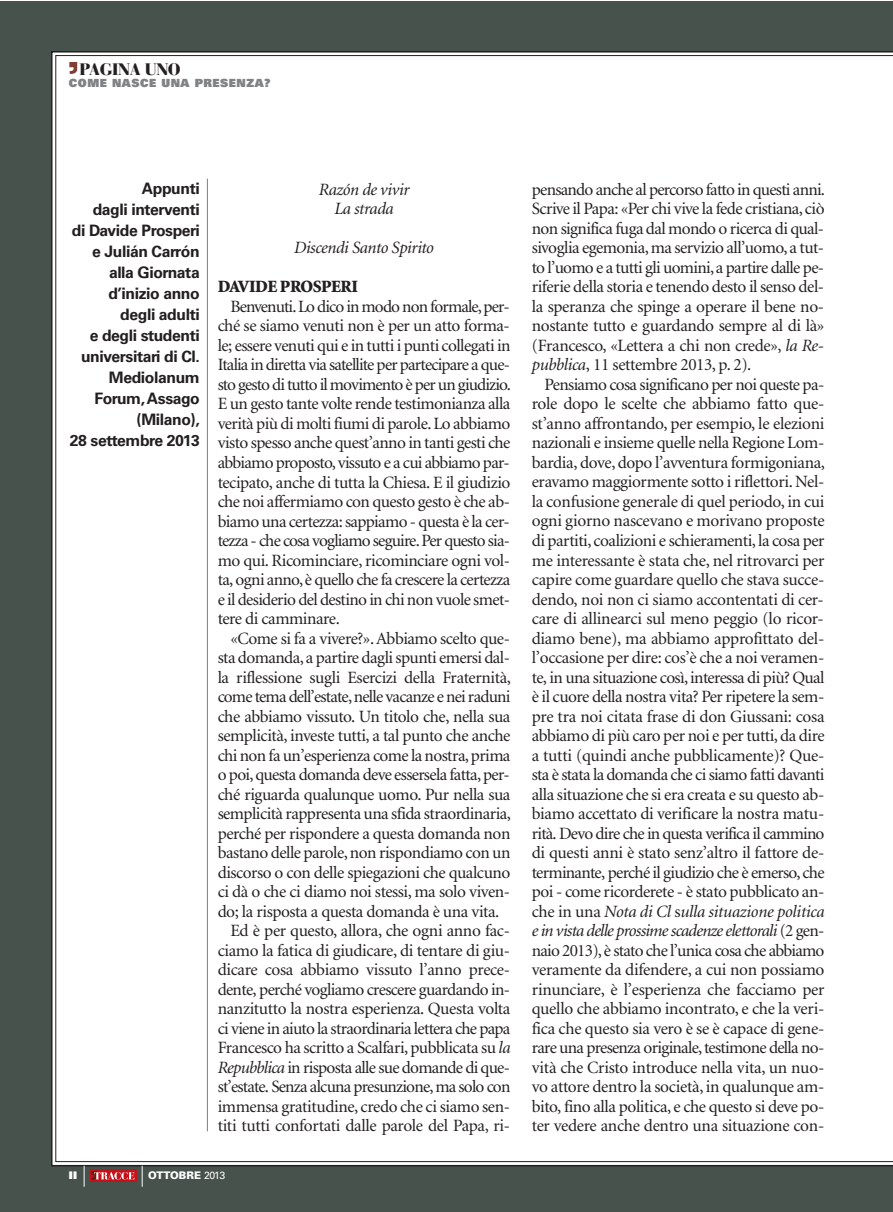
<style>
.page{position:relative;width:893px;height:1212px;background:#fff}
.page>*{position:absolute;margin:0;border:0;box-sizing:border-box;transform-origin:0 0}
.t1{font:17.25px/19.5px "Minion";letter-spacing:-.03em;color:#231f20;text-align:justify}
.t2{font:italic 17.25px/19.5px "Minion";letter-spacing:-.025em;color:#231f20;text-align:center}
.t3{font:900 17.25px "Minion";letter-spacing:-.025em;color:#231f20}
.t4{font:900 16.5px "Bauer Bodoni";letter-spacing:-.025em;color:#231f20}
.t5{font:700 15.75px/21px "Univers";letter-spacing:-.025em;color:#231f20;text-align:right}
.t6{font:900 11.25px "Univers";letter-spacing:.05em;color:#808285}
.t7{font:900 10.5px "Univers";color:#fff}
.t8{font:900 10.5px "Univers";color:#fff}
.s1{font-style:italic}
.s2{font-weight:400}
</style>
<div class="page">
<div style="left:0;top:1px;width:892px;height:1211px;background:#46524b"></div>
<div style="left:56px;top:55px;width:836px;height:1107px;background:#fff"></div>
<svg style="left:69px;top:62px;width:8px;height:12px"></svg>
<svg style="left:84px;top:1166px;width:1px;height:21px"></svg>
<svg style="left:142px;top:1166px;width:1px;height:21px"></svg>
<div style="left:90px;top:1169px;width:47px;height:13px;background:#c4121a"></div>
<svg style="left:91px;top:1171px;width:43px;height:9px"></svg>
<hr style="left:207px;top:179px;width:1px;height:952px;background:#7f7e7c">
<p class="t4" style="left:80px;top:59px;width:103px">PAGINA UNO</p>
<p class="t6" style="left:69px;top:75px;width:203px">COME NASCE UNA PRESENZA?</p>
<p class="t5" style="left:70px;top:178px;width:131px">Appunti<br>dagli interventi<br>di Davide Prosperi e Julián Carrón alla Giornata d’inizio anno degli adulti<br>e degli studenti universitari di Cl.<br>Mediolanum<br>Forum,Assago (Milano),<br>28 settembre 2013</p>
<p class="t2" style="left:319px;top:180px;width:92px">Razón de vivir<br>La strada</p>
<p class="t2" style="left:294px;top:239px;width:142px">Discendi Santo Spirito</p>
<p class="t3" style="left:218px;top:278px;width:142px">DAVIDE PROSPERI</p>
<p class="t1" style="left:218px;top:297px;width:295px;text-indent:13px">Benvenuti.Lo dico in modo non formale,per&shy;ché se siamo venuti non è per un atto forma&shy;le; essere venuti qui e in tutti i punti collegati in Italia in diretta via satellite per partecipare a que&shy;sto gesto di tutto il movimento è per un giudizio.<br>E un gesto tante volte rende testimonianza alla verità più di molti fiumi di parole.Lo abbiamo visto spesso anche quest’anno in tanti gesti che abbiamo proposto,vissuto e a cui abbiamo par&shy;tecipato, anche di tutta la Chiesa. E il giudizio che noi affermiamo con questo gesto è che ab&shy;biamo una certezza: sappiamo - questa è la cer&shy;tezza - che cosa vogliamo seguire.Per questo sia&shy;mo qui. Ricominciare, ricominciare ogni vol&shy;ta, ogni anno,è quello che fa crescere la certezza e il desiderio del destino in chi non vuole smet&shy;tere di camminare.</p>
<p class="t1" style="left:230px;top:629px;width:281px">«Come si fa a vivere?».Abbiamo scelto que-</p>
<p class="t1" style="left:218px;top:648px;width:294px">sta domanda, a partire dagli spunti emersi dal-</p>
<p class="t1" style="left:218px;top:668px;width:295px">la riflessione sugli Esercizi della Fraternità,</p>
<p class="t1" style="left:218px;top:687px;width:294px">come tema dell’estate,nelle vacanze e nei raduni</p>
<p class="t1" style="left:218px;top:707px;width:294px">che abbiamo vissuto. Un titolo che, nella sua</p>
<p class="t1" style="left:218px;top:726px;width:294px">semplicità, investe tutti, a tal punto che anche</p>
<p class="t1" style="left:218px;top:746px;width:294px">chi non fa un’esperienza come la nostra,prima</p>
<p class="t1" style="left:218px;top:765px;width:293px">o poi,questa domanda deve essersela fatta,per-</p>
<p class="t1" style="left:218px;top:785px;width:294px">ché riguarda qualunque uomo. Pur nella sua</p>
<p class="t1" style="left:218px;top:804px;width:295px">semplicità rappresenta una sfida straordinaria,</p>
<p class="t1" style="left:218px;top:824px;width:294px">perché per rispondere a questa domanda non</p>
<p class="t1" style="left:218px;top:843px;width:294px">bastano delle parole,non rispondiamo con un</p>
<p class="t1" style="left:218px;top:863px;width:294px">discorso o con delle spiegazioni che qualcuno</p>
<p class="t1" style="left:218px;top:882px;width:294px">ci dà o che ci diamo noi stessi, ma solo viven-</p>
<p class="t1" style="left:218px;top:902px;width:283px">do; la risposta a questa domanda è una vita.</p>
<p class="t1" style="left:230px;top:921px;width:281px">Ed è per questo, allora, che ogni anno fac-</p>
<p class="t1" style="left:218px;top:941px;width:294px">ciamo la fatica di giudicare, di tentare di giu-</p>
<p class="t1" style="left:218px;top:960px;width:294px">dicare cosa abbiamo vissuto l’anno prece-</p>
<p class="t1" style="left:218px;top:980px;width:294px">dente, perché vogliamo crescere guardando in-</p>
<p class="t1" style="left:218px;top:999px;width:294px">nanzitutto la nostra esperienza. Questa volta</p>
<p class="t1" style="left:218px;top:1019px;width:294px">ci viene in aiuto la straordinaria lettera che papa</p>
<p class="t1" style="left:218px;top:1038px;width:294px">Francesco ha scritto a Scalfari,pubblicata su <span class="s1">la</span></p>
<p class="t1" style="left:218px;top:1058px;width:294px"><span class="s1">Repubblica</span> in risposta alle sue domande di que-</p>
<p class="t1" style="left:218px;top:1077px;width:294px">st’estate. Senza alcuna presunzione,ma solo con</p>
<p class="t1" style="left:218px;top:1097px;width:294px">immensa gratitudine, credo che ci siamo sen-</p>
<p class="t1" style="left:218px;top:1116px;width:294px">titi tutti confortati dalle parole del Papa, ri-</p>
<p class="t8" style="left:69px;top:1168px;width:10px">II</p>
<p class="t7" style="left:148px;top:1169px;width:78px">OTTOBRE <span class="s2">2013</span></p>
<p class="t1" style="left:532px;top:180px;width:295px">pensando anche al percorso fatto in questi anni.<br>Scrive il Papa: «Per chi vive la fede cristiana, ciò non significa fuga dal mondo o ricerca di qual&shy;sivoglia egemonia,ma servizio all’uomo, a tut&shy;to l’uomo e a tutti gli uomini,a partire dalle pe&shy;riferie della storia e tenendo desto il senso del&shy;la speranza che spinge a operare il bene no&shy;nostante tutto e guardando sempre al di là» (Francesco, «Lettera a chi non crede», <span class="s1">la Re&shy;pubblica</span>, 11 settembre 2013, p. 2).</p>
<p class="t1" style="left:532px;top:375px;width:295px;text-indent:13px">Pensiamo cosa significano per noi queste pa&shy;role dopo le scelte che abbiamo fatto que&shy;st’anno affrontando, per esempio, le elezioni nazionali e insieme quelle nella Regione Lom&shy;bardia, dove,dopo l’avventura formigoniana, eravamo maggiormente sotto i riflettori.Nel&shy;la confusione generale di quel periodo, in cui ogni giorno nascevano e morivano proposte di partiti, coalizioni e schieramenti,la cosa per me interessante è stata che, nel ritrovarci per capire come guardare quello che stava succe&shy;dendo, noi non ci siamo accontentati di cer&shy;care di allinearci sul meno peggio (lo ricor&shy;diamo bene), ma abbiamo approfittato del&shy;l’occasione per dire: cos’è che a noi veramen&shy;te, in una situazione così,interessa di più? Qual è il cuore della nostra vita? Per ripetere la sem&shy;pre tra noi citata frase di don Giussani: cosa abbiamo di più caro per noi e per tutti,da dire a tutti (quindi anche pubblicamente)? Que&shy;sta è stata la domanda che ci siamo fatti davanti alla situazione che si era creata e su questo ab&shy;biamo accettato di verificare la nostra matu&shy;rità. Devo dire che in questa verifica il cammino di questi anni è stato senz’altro il fattore de&shy;terminante, perché il giudizio che è emerso, che poi - come ricorderete - è stato pubblicato an&shy;che in una <span class="s1">Nota di Cl</span> s<span class="s1">ulla situazione politica e in vista delle prossime scadenze elettorali</span> (2 gen&shy;naio 2013), è stato che l’unica cosa che abbiamo veramente da difendere, a cui non possiamo rinunciare, è l’esperienza che facciamo per quello che abbiamo incontrato, e che la veri&shy;fica che questo sia vero è se è capace di gene&shy;rare una presenza originale,testimone della no&shy;vità che Cristo introduce nella vita, un nuo&shy;vo attore dentro la società, in qualunque am&shy;bito, fino alla politica, e che questo si deve po&shy;ter vedere anche dentro una situazione con-</p>
</div>
